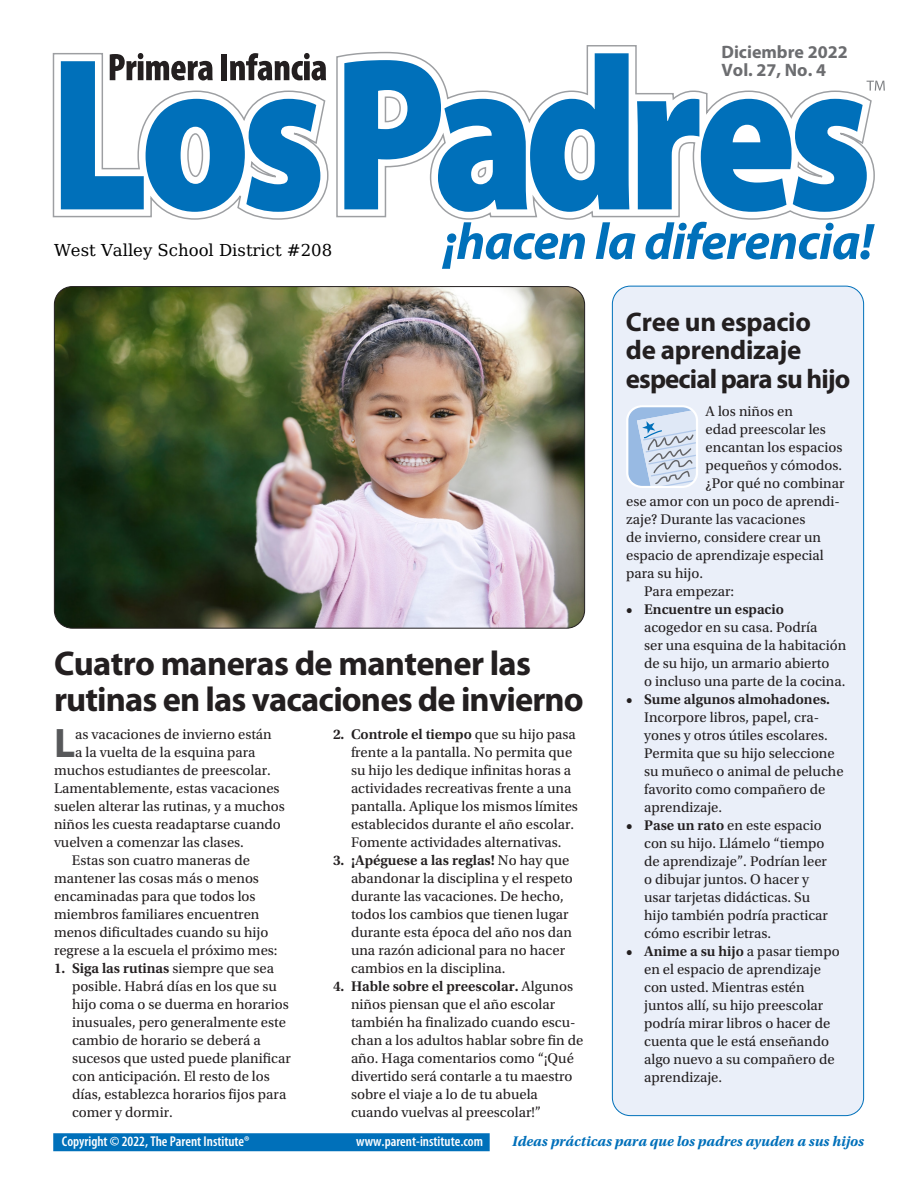
<style>
.page{position:relative;width:918px;height:1188px;background:#fff}
.page>*{position:absolute;margin:0;border:0;box-sizing:border-box;transform-origin:0 0}
.t1{font:700 41.4px "Myriad Pro";color:#57585a}
.t2{font:700 34.5px/36px "Myriad Pro";letter-spacing:-.025em;color:#231f20}
.t3{font:700 27px/28.5px "Myriad Pro";letter-spacing:-.01em;color:#231f20}
.t4{font:700 18px/18px "Myriad Pro";color:#6c6d70}
.t5{font:16.5px "DejaVu Math Te X Gyre";color:#000}
.t6{font:14.7px/18px "Utopia Std";color:#231f20}
.t7{font:italic 700 14.7px "Utopia Std";color:#0070ba}
.t8{font:600 14.7px "Utopia Std";color:#231f20}
.t9{font:600 condensed 14.25px "Myriad Pro";color:#fff}
.s1{font-weight:600}
</style>
<div class="page">
<div style="left:612px;top:286px;width:252px;height:830px;background:#eaeff9;border-radius:18px"></div>
<div style="left:54px;top:1134px;width:435px;height:16px;background:#0070ba"></div>
<div style="left:53px;top:1133px;width:437px;height:18px;border:2px solid #0070ba"></div>
<svg style="left:626px;top:405px;width:72px;height:83px"></svg>
<svg style="left:442px;top:222px;width:143px;height:47px"></svg>
<svg style="left:596px;top:222px;width:40px;height:38px"></svg>
<svg style="left:645px;top:222px;width:230px;height:38px"></svg>
<svg style="left:53px;top:45px;width:823px;height:175px"></svg>
<svg style="left:344px;top:53px;width:285px;height:159px"></svg>
<svg style="left:637px;top:99px;width:230px;height:113px"></svg>
<svg style="left:61px;top:53px;width:265px;height:159px"></svg>
<svg style="left:867px;top:81px;width:18px;height:10px"></svg>
<img style="left:54px;top:287px;width:531px;height:340px">
<p class="t4" style="left:722px;top:42px;width:128px">Diciembre 2022<br>Vol. 27, No. 4</p>
<p class="t5" style="left:54px;top:243px;width:280px">West Valley School District #208</p>
<h2 class="t2" style="left:54px;top:645px;width:531px">Cuatro maneras de mantener las rutinas en las vacaciones de invierno</h2>
<h1 class="t1" style="left:54px;top:716px;width:23px">L</h1>
<p class="t6" style="left:75px;top:725px;width:198px">as vacaciones de invierno están</p>
<p class="t6" style="left:351px;top:725px;width:228px;text-indent:-18px"><span class="s1">2. Controle el tiempo</span> que su hijo pasa frente a la pantalla. No permita que su hijo les dedique infinitas horas a actividades recreativas frente a una pantalla. Aplique los mismos límites establecidos durante el año escolar.<br>Fomente actividades alternativas.</p>
<p class="t6" style="left:351px;top:851px;width:223px;text-indent:-18px"><span class="s1">3. ¡Apéguese a las reglas!</span> No hay que abandonar la disciplina y el respeto durante las vacaciones. De hecho, todos los cambios que tienen lugar durante esta época del año nos dan una razón adicional para no hacer cambios en la disciplina.</p>
<p class="t6" style="left:351px;top:977px;width:234px;text-indent:-18px"><span class="s1">4. Hable sobre el preescolar.</span> Algunos niños piensan que el año escolar también ha finalizado cuando escu&shy;chan a los adultos hablar sobre fin de año. Haga comentarios como “¡Qué divertido será contarle a tu maestro sobre el viaje a lo de tu abuela cuando vuelvas al preescolar!”</p>
<p class="t6" style="left:75px;top:743px;width:182px">a la vuelta de la esquina para</p>
<p class="t6" style="left:54px;top:761px;width:218px">muchos estudiantes de preescolar.</p>
<p class="t6" style="left:54px;top:779px;width:227px">Lamentablemente, estas vacaciones</p>
<p class="t6" style="left:54px;top:797px;width:232px">suelen alterar las rutinas, y a muchos</p>
<p class="t6" style="left:54px;top:815px;width:228px">niños les cuesta readaptarse cuando</p>
<p class="t6" style="left:54px;top:833px;width:191px">vuelven a comenzar las clases.</p>
<p class="t6" style="left:72px;top:851px;width:179px">Estas son cuatro maneras de</p>
<p class="t6" style="left:54px;top:869px;width:207px">mantener las cosas más o menos</p>
<p class="t6" style="left:54px;top:887px;width:203px">encaminadas para que todos los</p>
<p class="t6" style="left:54px;top:905px;width:207px">miembros familiares encuentren</p>
<p class="t6" style="left:54px;top:923px;width:216px">menos dificultades cuando su hijo</p>
<p class="t6" style="left:54px;top:941px;width:225px">regrese a la escuela el próximo mes:</p>
<p class="t6" style="left:72px;top:959px;width:220px;text-indent:-18px"><span class="s1">1. Siga las rutinas</span> siempre que sea posible. Habrá días en los que su hijo coma o se duerma en horarios inusuales, pero generalmente este cambio de horario se deberá a sucesos que usted puede planificar con anticipación. El resto de los días, establezca horarios fijos para comer y dormir.</p>
<h3 class="t3" style="left:626px;top:307px;width:226px">Cree un espacio<br>de aprendizaje especial para su hijo</h3>
<p class="t6" style="left:706px;top:402px;width:89px">A los niños en</p>
<p class="t6" style="left:706px;top:420px;width:122px">edad preescolar les</p>
<p class="t6" style="left:706px;top:438px;width:138px">encantan los espacios</p>
<p class="t6" style="left:706px;top:456px;width:138px">pequeños y cómodos.</p>
<p class="t6" style="left:706px;top:474px;width:140px">¿Por qué no combinar</p>
<p class="t6" style="left:626px;top:492px;width:215px">ese amor con un poco de aprendi-</p>
<p class="t6" style="left:626px;top:510px;width:181px">zaje? Durante las vacaciones</p>
<p class="t6" style="left:626px;top:528px;width:197px">de invierno, considere crear un</p>
<p class="t6" style="left:626px;top:546px;width:199px">espacio de aprendizaje especial</p>
<p class="t6" style="left:626px;top:564px;width:79px">para su hijo.</p>
<p class="t6" style="left:644px;top:582px;width:92px">Para empezar:</p>
<p class="t8" style="left:626px;top:601px;width:159px">• Encuentre un espacio</p>
<p class="t6" style="left:644px;top:618px;width:204px">acogedor en su casa. Podría<br>ser una esquina de la habitación de su hijo, un armario abierto<br>o incluso una parte de la cocina.</p>
<p class="t8" style="left:626px;top:691px;width:205px">• Sume algunos almohadones.</p>
<p class="t6" style="left:644px;top:708px;width:201px">Incorpore libros, papel, cra&shy;yones y otros útiles escolares.<br>Permita que su hijo seleccione su muñeco o animal de peluche favorito como compañero de aprendizaje.</p>
<p class="t6" style="left:644px;top:816px;width:185px;text-indent:-18px"><span class="s1">• Pase un rato</span> en este espacio con su hijo. Llámelo “tiempo de aprendizaje”. Podrían leer o dibujar juntos. O hacer y usar tarjetas didácticas. Su hijo también podría practicar cómo escribir letras.</p>
<p class="t6" style="left:644px;top:942px;width:197px;text-indent:-18px"><span class="s1">• Anime a su hijo</span> a pasar tiempo en el espacio de aprendizaje con usted. Mientras estén juntos allí, su hijo preescolar podría mirar libros o hacer de cuenta que le está enseñando algo nuevo a su compañero de aprendizaje.</p>
<p class="t9" style="left:62px;top:1133px;width:189px">Copyright © 2022, The Parent Institute®</p>
<p class="t9" style="left:356px;top:1133px;width:128px">www.parent-institute.com</p>
<p class="t7" style="left:512px;top:1132px;width:353px">Ideas prácticas para que los padres ayuden a sus hijos</p>
</div>
